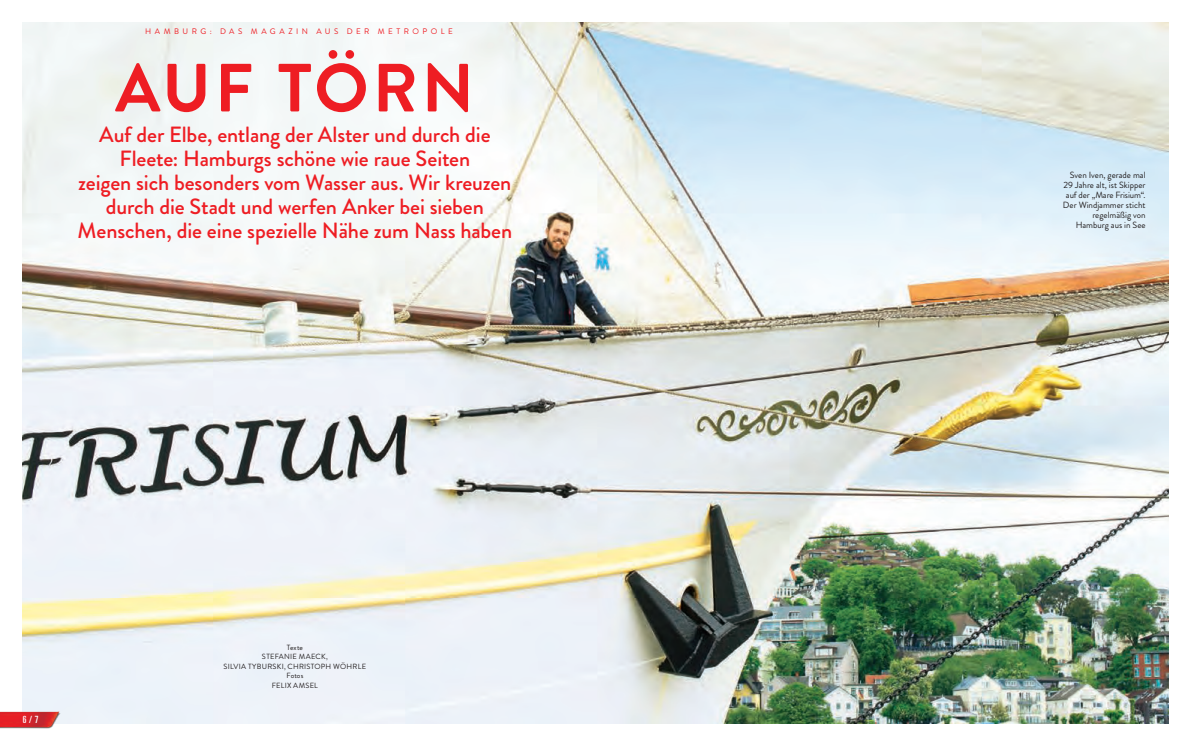
<style>
.page{position:relative;width:1191px;height:746px;background:#fff}
.page>*{position:absolute;margin:0;border:0;box-sizing:border-box;transform-origin:0 0}
.t1{font:700 68px "Brandon Grotesque";letter-spacing:.055em;color:#ee1d23}
.t2{font:500 22px/24px "Brandon Grotesque";letter-spacing:-.005em;color:#ee1d23;text-align:center}
.t3{font:ultra-condensed 10px "Univers LT";color:#fff}
.t4{font:9px/10px "Brandon Grotesque";color:#231f20;text-align:right}
.t5{font:8px "Brandon Grotesque";letter-spacing:.43em;color:#ee1d23}
.t6{font:7.5px/9.5px "Brandon Grotesque";letter-spacing:.03em;color:#231f20;text-align:center}
</style>
<div class="page">
<img style="left:23px;top:23px;width:1145px;height:700px">
<img style="left:0;top:711px;width:62px;height:18px">
<p class="t5" style="left:145px;top:26px;width:309px">HAMBURG: DAS MAGAZIN AUS DER METROPOLE</p>
<p class="t1" style="left:115px;top:40px;width:360px">AUF TÖRN</p>
<p class="t2" style="left:77px;top:122px;width:436px">Auf der Elbe, entlang der Alster und durch die Fleete: Hamburgs schöne wie raue Seiten<br>zeigen sich besonders vom Wasser aus. Wir kreuzen durch die Stadt und werfen Anker bei sieben Menschen, die eine spezielle Nähe zum Nass haben</p>
<p class="t3" style="left:23px;top:714px;width:17px">6 / 7</p>
<p class="t6" style="left:224px;top:642px;width:144px">Texte<br>STEFANIE MAECK,<br>SILVIA TYBURSKI, CHRISTOPH WÖHRLE<br>Fotos<br>FELIX AMSEL</p>
<p class="t4" style="left:1063px;top:170px;width:84px">Sven Iven, gerade mal<br>29 Jahre alt, ist Skipper auf der „Mare Frisium“.<br>Der Windjammer sticht regelmäßig von<br>Hamburg aus in See</p>
</div>
